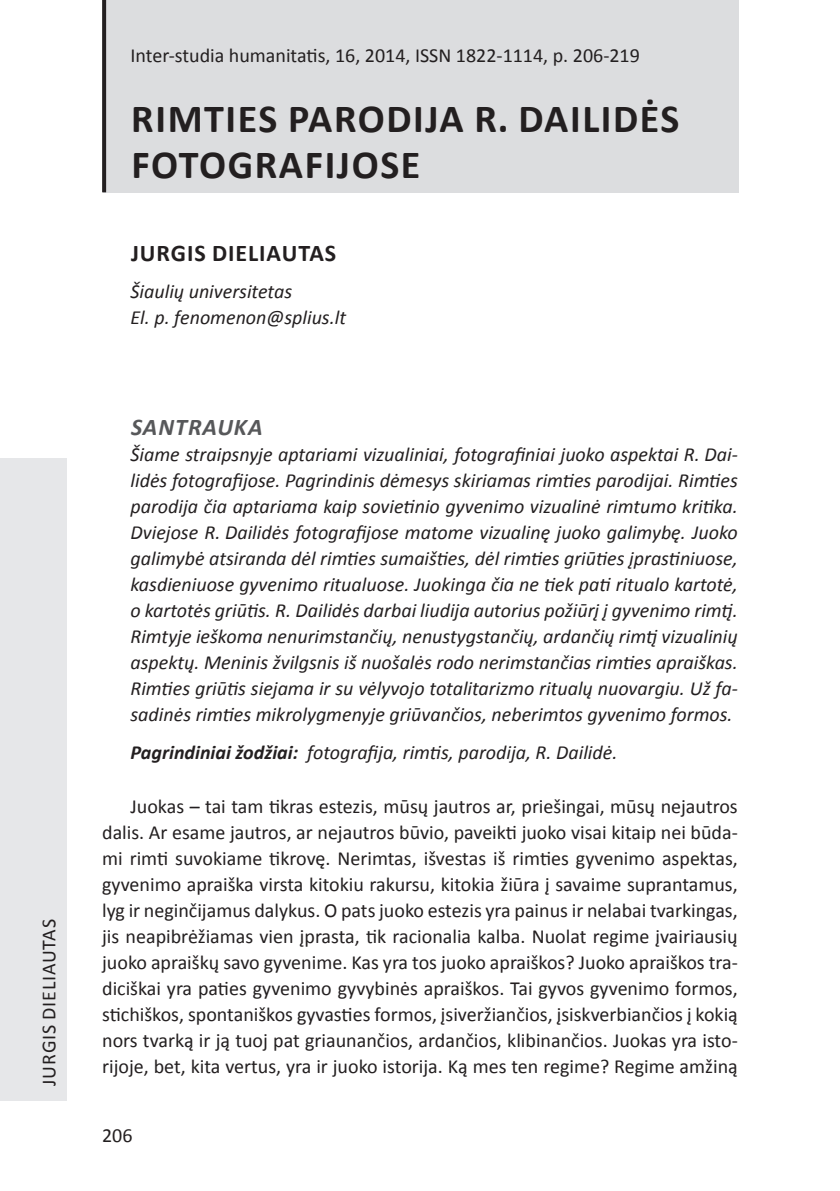
<style>
.page{position:relative;width:840px;height:1191px;background:#fff}
.page>*{position:absolute;margin:0;border:0;box-sizing:border-box;transform-origin:0 0}
.t1{font:700 40px "Calibri";letter-spacing:.04em;color:#231f20}
.t2{font:700 24px "Calibri";letter-spacing:.04em;color:#231f20}
.t3{font:italic 700 24px "Calibri";letter-spacing:.04em;color:#57585a}
.t4{font:italic 20px/26px "Calibri";color:#231f20}
.t5{font:20px/26px "Calibri";color:#231f20;text-align:justify}
.s1{font-weight:700}
</style>
<div class="page">
<div style="left:0;top:458px;width:67px;height:642px;background:#e6e7e9"></div>
<div style="left:103px;top:0;width:635px;height:192px;background:#dcdddf"></div>
<svg style="left:102px;top:0;width:4px;height:192px"></svg>
<p class="t5" style="left:36px;top:1085px;width:166px;rotate:-90deg">Jurgis Dieliautas</p>
<p class="t5" style="left:130px;top:43px;width:510px">Inter-studia humanitatis, 16, 2014, ISSN 1822-1114, p. 206-219</p>
<h1 class="t1" style="left:131px;top:93px;width:204px">RIMTIES PAROD</h1>
<h1 class="t1" style="left:413px;top:93px;width:222px">IJA R. DAILIDĖS</h1>
<h1 class="t1" style="left:131px;top:139px;width:45px">FOTO</h1>
<h1 class="t1" style="left:228px;top:139px;width:131px">GRAFIJOSE</h1>
<p class="t2" style="left:131px;top:237px;width:206px">JURGIS DI ELIAUTAS</p>
<p class="t4" style="left:130px;top:278px;width:217px">Šiaulių universitetas<br>El. p. fenomenon@splius.lt</p>
<p class="t3" style="left:131px;top:412px;width:133px">Santrauka</p>
<p class="t4" style="left:130px;top:441px;width:608px;text-align:justify">Šiame straipsnyje aptariami vizualiniai, fotografiniai juoko aspektai R. Dai&shy;lidės fotografijose. Pagrindinis dėmesys skiriamas rimties parodijai. Rimties parodija čia aptariama kaip sovietinio gyvenimo vizualinė rimtumo kritika.<br>Dviejose R. Dailidės fotografijose matome vizualinę juoko galimybę. Juoko galimybė atsiranda dėl rimties sumaišties, dėl rimties griūties įprastiniuose, kasdieniuose gyvenimo ritualuose. Juokinga čia ne tiek pati ritualo kartotė, o kartotės griūtis. R. Dailidės darbai liudija autorius požiūrį į gyvenimo rimtį.<br>Rimtyje ieškoma nenurimstančių, nenustygstančių, ardančių rimtį vizualinių aspektų. Meninis žvilgsnis iš nuošalės rodo nerimstančias rimties apraiškas.<br>Rimties griūtis siejama ir su vėlyvojo totalitarizmo ritualų nuovargiu. Už fa&shy;sadinės rimties mikrolygmenyje griūvančios, neberimtos gyvenimo formos.</p>
<p class="t4" style="left:130px;top:738px;width:488px"><span class="s1">Pagrindiniai žodžiai:</span> fotografija, rimtis, parodija, R. Dailidė.</p>
<p class="t5" style="left:102px;top:793px;width:636px;text-indent:28px">Juokas – tai tam tikras estezis, mūsų jautros ar, priešingai, mūsų nejautros dalis. Ar esame jautros, ar nejautros būvio, paveikti juoko visai kitaip nei būda&shy;mi rimti suvokiame tikrovę. Nerimtas, išvestas iš rimties gyvenimo aspektas, gyvenimo apraiška virsta kitokiu rakursu, kitokia žiūra į savaime suprantamus, lyg ir neginčijamus dalykus. O pats juoko estezis yra painus ir nelabai tvarkingas, jis neapibrėžiamas vien įprasta, tik racionalia kalba. Nuolat regime įvairiausių juoko apraiškų savo gyvenime. Kas yra tos juoko apraiškos? Juoko apraiškos tra&shy;diciškai yra paties gyvenimo gyvybinės apraiškos. Tai gyvos gyvenimo formos, stichiškos, spontaniškos gyvasties formos, įsiveržiančios, įsiskverbiančios į kokią nors tvarką ir ją tuoj pat griaunančios, ardančios, klibinančios. Juokas yra isto&shy;rijoje, bet, kita vertus, yra ir juoko istorija. Ką mes ten regime? Regime amžiną</p>
<p class="t5" style="left:102px;top:1122px;width:32px">206</p>
</div>
